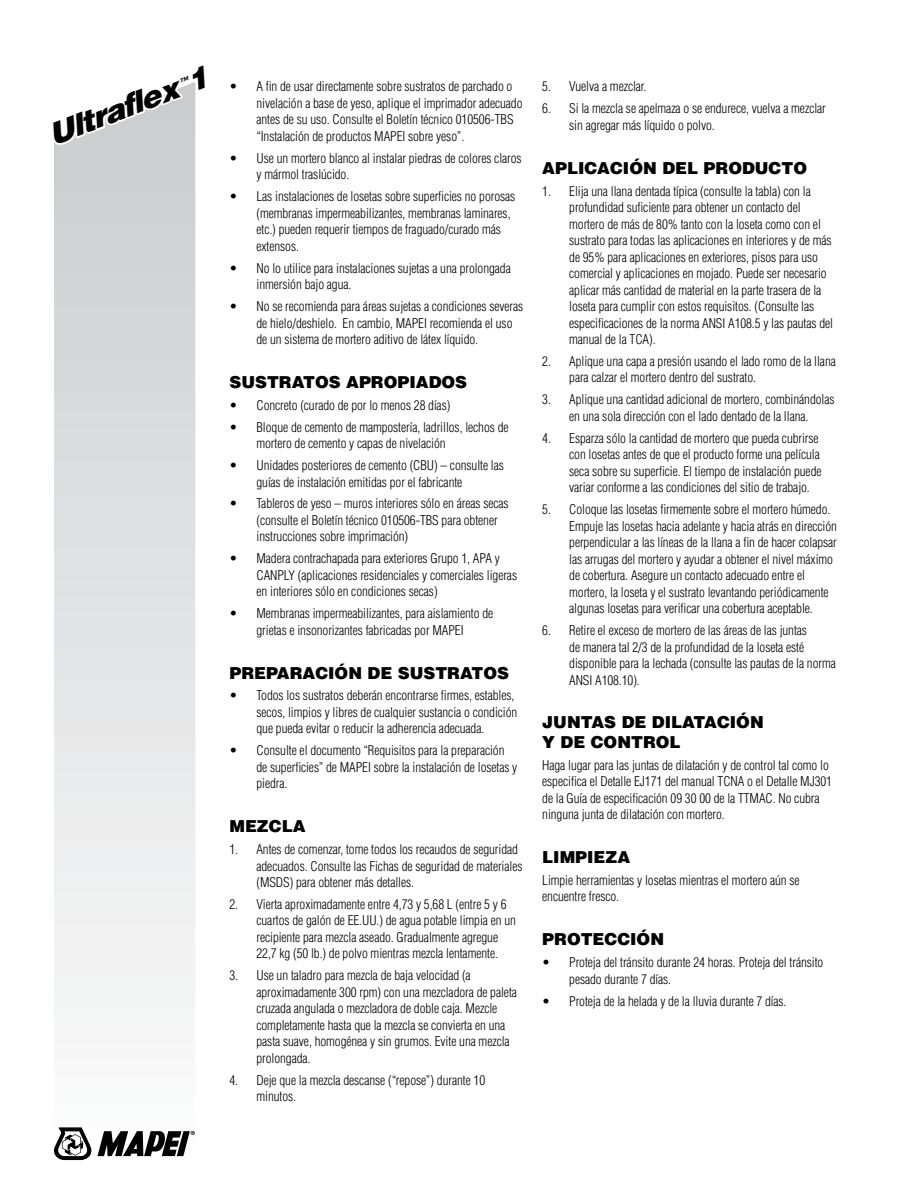
<style>
.page{position:relative;width:918px;height:1188px;background:#fff}
.page>*{position:absolute;margin:0;border:0;box-sizing:border-box;transform-origin:0 0}
.t1{font:italic 900 29.85px "Helvetica LT";color:#000;scale:1.05 1}
.t2{font:900 16.5px/19.5px "Helvetica LT";color:#000}
.t3{font:300 condensed 13.2px/16.5px "Helvetica LT";letter-spacing:-.005em;color:#000}
.s1{color:#fff}
</style>
<div class="page">
<svg style="left:54px;top:155px;width:141px;height:1002px"></svg>
<svg style="left:54px;top:1127px;width:38px;height:33px"></svg>
<svg style="left:98px;top:1131px;width:97px;height:25px"></svg>
<svg style="left:54px;top:82px;width:142px;height:73px"></svg>
<h1 class="t1" style="left:42px;top:118px;width:162px;rotate:-21deg">Ultraflex <span class="s1">1</span></h1>
<p class="t3" style="left:256px;top:78px;width:268px;text-indent:-27px">• A fin de usar directamente sobre sustratos de parchado o nivelación a base de yeso, aplique el imprimador adecuado antes de su uso. Consulte el Boletín técnico 010506-TBS “Instalación de productos MAPEI sobre yeso”.</p>
<p class="t3" style="left:257px;top:150px;width:267px;text-indent:-27px">• Use un mortero blanco al instalar piedras de colores claros y mármol traslúcido.</p>
<p class="t3" style="left:257px;top:188px;width:260px;text-indent:-27px">• Las instalaciones de losetas sobre superficies no porosas (membranas impermeabilizantes, membranas laminares, etc.) pueden requerir tiempos de fraguado/curado más extensos.</p>
<p class="t3" style="left:257px;top:260px;width:256px;text-indent:-27px">• No lo utilice para instalaciones sujetas a una prolongada inmersión bajo agua.</p>
<p class="t3" style="left:257px;top:298px;width:268px;text-indent:-27px">• No se recomienda para áreas sujetas a condiciones severas de hielo/deshielo. En cambio, MAPEI recomienda el uso de un sistema de mortero aditivo de látex líquido.</p>
<p class="t2" style="left:230px;top:372px;width:237px">SUSTRATOS APROPIADOS</p>
<p class="t3" style="left:230px;top:397px;width:222px">• Concreto (curado de por lo menos 28 días)</p>
<p class="t3" style="left:256px;top:419px;width:254px;text-indent:-27px">• Bloque de cemento de mampostería, ladrillos, lechos de mortero de cemento y capas de nivelación</p>
<p class="t3" style="left:257px;top:457px;width:249px;text-indent:-27px">• Unidades posteriores de cemento (CBU) – consulte las guías de instalación emitidas por el fabricante</p>
<p class="t3" style="left:257px;top:495px;width:254px;text-indent:-27px">• Tableros de yeso – muros interiores sólo en áreas secas (consulte el Boletín técnico 010506-TBS para obtener instrucciones sobre imprimación)</p>
<p class="t3" style="left:257px;top:550px;width:262px;text-indent:-27px">• Madera contrachapada para exteriores Grupo 1, APA y<br>CANPLY (aplicaciones residenciales y comerciales ligeras en interiores sólo en condiciones secas)</p>
<p class="t3" style="left:230px;top:605px;width:265px;text-align:center">• Membranas impermeabilizantes, para aislamiento de grietas e insonorizantes fabricadas por MAPEI</p>
<p class="t2" style="left:230px;top:663px;width:25px">PREP</p>
<p class="t2" style="left:277px;top:663px;width:51px">ARACIÓN</p>
<p class="t2" style="left:368px;top:663px;width:141px">DE SUSTRATOS</p>
<p class="t3" style="left:257px;top:687px;width:262px;text-indent:-27px">• Todos los sustratos deberán encontrarse firmes, estables, secos, limpios y libres de cualquier sustancia o condición que pueda evitar o reducir la adherencia adecuada.</p>
<p class="t3" style="left:257px;top:742px;width:262px;text-indent:-27px">• Consulte el documento “Requisitos para la preparación de superficies” de MAPEI sobre la instalación de losetas y piedra.</p>
<p class="t2" style="left:230px;top:816px;width:78px">MEZCLA</p>
<p class="t3" style="left:256px;top:841px;width:268px;text-indent:-27px">1. Antes de comenzar, tome todos los recaudos de seguridad adecuados. Consulte las Fichas de seguridad de materiales (MSDS) para obtener más detalles.</p>
<p class="t3" style="left:256px;top:896px;width:261px;text-indent:-27px">2. Vierta aproximadamente entre 4,73 y 5,68 L (entre 5 y 6 cuartos de galón de EE.UU.) de agua potable limpia en un recipiente para mezcla aseado. Gradualmente agregue 22,7 kg (50 lb.) de polvo mientras mezcla lentamente.</p>
<p class="t3" style="left:257px;top:967px;width:262px;text-indent:-27px">3. Use un taladro para mezcla de baja velocidad (a aproximadamente 300 rpm) con una mezcladora de paleta cruzada angulada o mezcladora de doble caja. Mezcle completamente hasta que la mezcla se convierta en una pasta suave, homogénea y sin grumos. Evite una mezcla prolongada.</p>
<p class="t3" style="left:257px;top:1072px;width:230px;text-indent:-27px">4. Deje que la mezcla descanse (“repose”) durante 10 minutos.</p>
<p class="t3" style="left:542px;top:78px;width:106px">5. Vuelva a mezclar.</p>
<p class="t3" style="left:569px;top:100px;width:258px;text-indent:-27px">6. Si la mezcla se apelmaza o se endurece, vuelva a mezclar sin agregar más líquido o polvo.</p>
<p class="t2" style="left:542px;top:158px;width:81px">APLICACIÓN</p>
<p class="t2" style="left:662px;top:158px;width:146px">DE L PRODUCTO</p>
<p class="t3" style="left:569px;top:182px;width:265px;text-indent:-27px">1. Elija una llana dentada típica (consulte la tabla) con la profundidad suficiente para obtener un contacto del mortero de más de 80% tanto con la loseta como con el sustrato para todas las aplicaciones en interiores y de más de 95% para aplicaciones en exteriores, pisos para uso comercial y aplicaciones en mojado. Puede ser necesario aplicar más cantidad de material en la parte trasera de la loseta para cumplir con estos requisitos. (Consulte las especificaciones de la norma ANSI A108.5 y las pautas del manual de la TCA).</p>
<p class="t3" style="left:569px;top:353px;width:268px;text-indent:-27px">2. Aplique una capa a presión usando el lado romo de la llana para calzar el mortero dentro del sustrato.</p>
<p class="t3" style="left:542px;top:391px;width:294px;text-align:center">3. Aplique una cantidad adicional de mortero, combinándolas en una sola dirección con el lado dentado de la llana.</p>
<p class="t3" style="left:569px;top:430px;width:254px;text-indent:-27px">4. Esparza sólo la cantidad de mortero que pueda cubrirse con losetas antes de que el producto forme una película seca sobre su superficie. El tiempo de instalación puede variar conforme a las condiciones del sitio de trabajo.</p>
<p class="t3" style="left:569px;top:501px;width:269px;text-indent:-27px">5. Coloque las losetas firmemente sobre el mortero húmedo.<br>Empuje las losetas hacia adelante y hacia atrás en dirección perpendicular a las líneas de la llana a fin de hacer colapsar las arrugas del mortero y ayudar a obtener el nivel máximo de cobertura. Asegure un contacto adecuado entre el mortero, la loseta y el sustrato levantando periódicamente algunas losetas para verificar una cobertura aceptable.</p>
<p class="t3" style="left:569px;top:622px;width:268px;text-indent:-27px">6. Retire el exceso de mortero de las áreas de las juntas<br>de manera tal 2/3 de la profundidad de la loseta esté disponible para la lechada (consulte las pautas de la norma ANSI A108.10).</p>
<p class="t2" style="left:542px;top:712px;width:188px">JUNTAS DE DI LATACIÓN<br>Y DE CONTROL</p>
<p class="t3" style="left:542px;top:757px;width:291px">Haga lugar para las juntas de dilatación y de control tal como lo especifica el Detalle EJ171 del manual TCNA o el Detalle MJ301 de la Guía de especificación 09 30 00 de la TTMAC. No cubra ninguna junta de dilatación con mortero.</p>
<p class="t2" style="left:542px;top:847px;width:12px">LIMPIE</p>
<p class="t2" style="left:605px;top:847px;width:26px">ZA</p>
<p class="t3" style="left:542px;top:872px;width:259px">Limpie herramientas y losetas mientras el mortero aún se encuentre fresco.</p>
<p class="t2" style="left:542px;top:929px;width:63px">PROTECCIÓN</p>
<p class="t3" style="left:569px;top:954px;width:256px;text-indent:-27px">• Proteja del tránsito durante 24 horas. Proteja del tránsito pesado durante 7 días.</p>
<p class="t3" style="left:542px;top:992px;width:246px">• Proteja de la helada y de la lluvia durante 7 días.</p>
</div>
